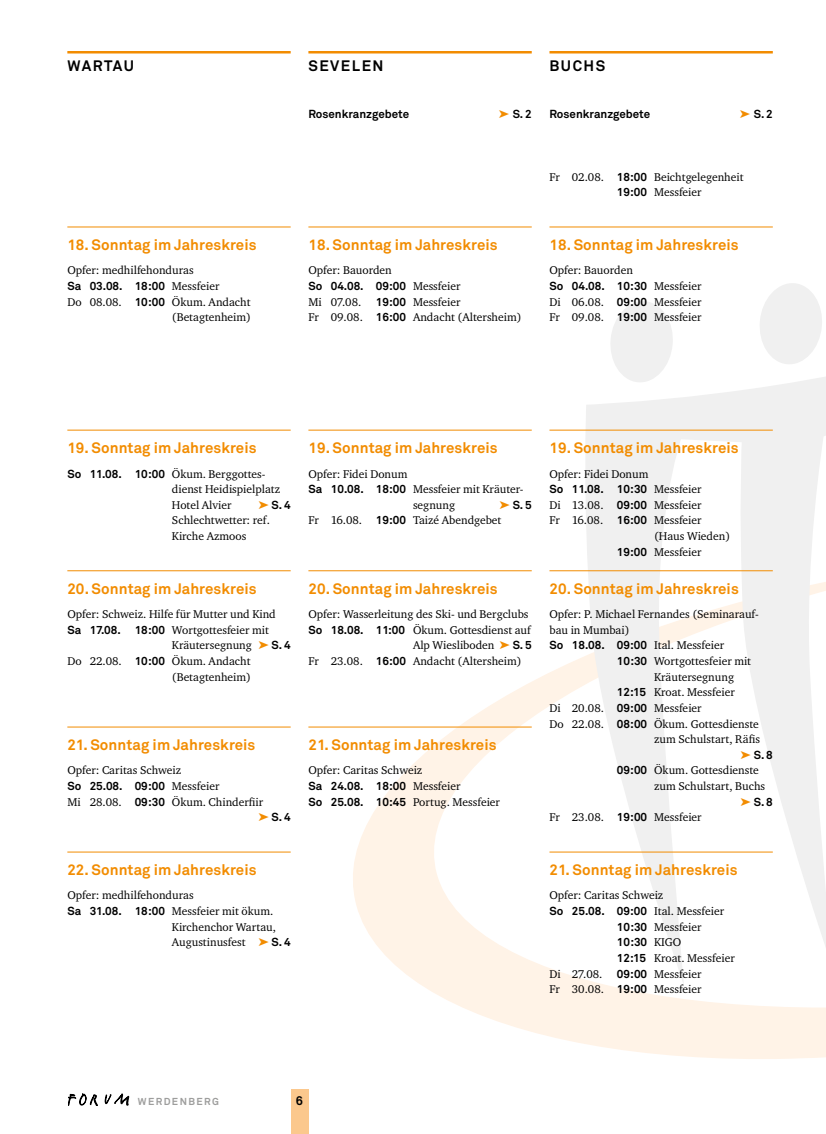
<style>
.page{position:relative;width:826px;height:1134px;background:#fff}
.page>*{position:absolute;margin:0;border:0;box-sizing:border-box;transform-origin:0 0}
.t1{font:700 15px "Akkurat";letter-spacing:.005em;color:#f28c00}
.t2{font:700 15px "Akkurat";letter-spacing:.1em;color:#000}
.t3{font:700 12.5px "Akkurat";color:#000}
.t4{font:11.5px/15.6px "Charter ITC";color:#000}
.t5{font:700 11.5px "Akkurat";color:#000}
.t6{font:700 10px "Akkurat";letter-spacing:.14em;color:#9d9d9c}
.s1{color:#f28c00}
.s2{font-family:"Charter ITC";font-weight:400}
.s3{font-family:"Akkurat";font-weight:700}
</style>
<div class="page">
<svg style="left:105px;top:1094px;width:24px;height:11px"></svg>
<svg style="left:68px;top:1094px;width:29px;height:12px"></svg>
<div style="left:291px;top:1090px;width:17px;height:44px;background:#fbc88d"></div>
<svg style="left:342px;top:570px;width:484px;height:489px"></svg>
<svg style="left:582px;top:377px;width:244px;height:609px"></svg>
<svg style="left:608px;top:301px;width:66px;height:83px"></svg>
<svg style="left:760px;top:283px;width:62px;height:81px"></svg>
<hr style="left:67px;top:51px;width:224px;height:3px;background:#f28c00">
<hr style="left:308px;top:51px;width:223px;height:3px;background:#f28c00">
<hr style="left:549px;top:51px;width:223px;height:3px;background:#f28c00">
<hr style="left:549px;top:227px;width:223px;height:1px;background:#f28c00">
<hr style="left:549px;top:430px;width:223px;height:1px;background:#f28c00">
<hr style="left:549px;top:570px;width:223px;height:1px;background:#f28c00">
<hr style="left:549px;top:852px;width:223px;height:1px;background:#f28c00">
<hr style="left:308px;top:227px;width:223px;height:1px;background:#f28c00">
<hr style="left:308px;top:430px;width:223px;height:1px;background:#f28c00">
<hr style="left:308px;top:570px;width:223px;height:1px;background:#f28c00">
<hr style="left:308px;top:727px;width:223px;height:1px;background:#f28c00">
<hr style="left:67px;top:227px;width:224px;height:1px;background:#f28c00">
<hr style="left:67px;top:430px;width:224px;height:1px;background:#f28c00">
<hr style="left:67px;top:570px;width:224px;height:1px;background:#f28c00">
<hr style="left:67px;top:727px;width:224px;height:1px;background:#f28c00">
<hr style="left:67px;top:852px;width:224px;height:1px;background:#f28c00">
<h1 class="t2" style="left:67px;top:57px;width:68px">WARTAU</h1>
<h1 class="t2" style="left:308px;top:57px;width:77px">SEVELEN</h1>
<h1 class="t2" style="left:549px;top:57px;width:57px">BUCHS</h1>
<p class="t5" style="left:549px;top:107px;width:102px">Rosenkranzgebete</p>
<p class="t5" style="left:740px;top:107px;width:34px"><span class="s1">➤</span> S. 2</p>
<p class="t5" style="left:308px;top:107px;width:102px">Rosenkranzgebete</p>
<p class="t5" style="left:499px;top:107px;width:34px"><span class="s1">➤</span> S. 2</p>
<h1 class="t1" style="left:67px;top:235px;width:191px">18. Sonntag im Jahreskreis</h1>
<p class="t4" style="left:67px;top:262px;width:128px">Opfer: medhilfehonduras</p>
<p class="t5" style="left:67px;top:279px;width:154px">Sa 03.08. 18:00 <span class="s2">Messfeier</span></p>
<p class="t4" style="left:67px;top:294px;width:185px;text-align:right">Do 08.08. <span class="s3">10:00</span> Ökum. Andacht (Betagtenheim)</p>
<h1 class="t1" style="left:308px;top:235px;width:191px">18. Sonntag im Jahreskreis</h1>
<p class="t4" style="left:308px;top:262px;width:85px">Opfer: Bauorden</p>
<p class="t5" style="left:308px;top:279px;width:154px">So 04.08. 09:00 <span class="s2">Messfeier</span></p>
<p class="t4" style="left:308px;top:294px;width:215px">Mi 07.08. <span class="s3">19:00</span> Messfeier<br>Fr 09.08. <span class="s3">16:00</span> Andacht (Altersheim)</p>
<p class="t4" style="left:617px;top:169px;width:128px;text-indent:-67px">Fr 02.08. <span class="s3">18:00</span> Beichtgelegenheit<br><span class="s3">19:00</span> Messfeier</p>
<h1 class="t1" style="left:549px;top:235px;width:191px">18. Sonntag im Jahreskreis</h1>
<p class="t4" style="left:549px;top:262px;width:85px">Opfer: Bauorden</p>
<p class="t5" style="left:549px;top:279px;width:154px">So 04.08. 10:30 <span class="s2">Messfeier</span></p>
<p class="t4" style="left:549px;top:294px;width:154px">Di 06.08. <span class="s3">09:00</span> Messfeier<br>Fr 09.08. <span class="s3">19:00</span> Messfeier</p>
<h1 class="t1" style="left:67px;top:438px;width:191px">19. Sonntag im Jahreskreis</h1>
<p class="t4" style="left:172px;top:465px;width:110px;text-indent:-105px"><span class="s3">So 11.08. 10:00</span> Ökum. Berggottes&shy;dienst Heidispielplatz<br>Hotel Alvier</p>
<p class="t5" style="left:258px;top:497px;width:34px"><span class="s1">➤</span> S. 4</p>
<p class="t4" style="left:172px;top:512px;width:99px">Schlechtwetter: ref.<br>Kirche Azmoos</p>
<h1 class="t1" style="left:67px;top:579px;width:191px">20. Sonntag im Jahreskreis</h1>
<p class="t4" style="left:67px;top:606px;width:210px">Opfer: Schweiz. Hilfe für Mutter und Kind</p>
<p class="t4" style="left:67px;top:622px;width:203px"><span class="s3">Sa 17.08. 18:00</span> Wortgottesfeier mit</p>
<p class="t4" style="left:172px;top:637px;width:120px">Kräutersegnung <span class="s1">➤</span> <span class="s3">S. 4</span></p>
<p class="t4" style="left:67px;top:653px;width:185px">Do 22.08. <span class="s3">10:00</span> Ökum. Andacht</p>
<p class="t4" style="left:172px;top:669px;width:81px">(Betagtenheim)</p>
<h1 class="t1" style="left:67px;top:735px;width:190px">21. Sonntag im Jahreskreis</h1>
<p class="t4" style="left:67px;top:762px;width:115px">Opfer: Caritas Schweiz</p>
<p class="t5" style="left:67px;top:779px;width:154px">So 25.08. 09:00 <span class="s2">Messfeier</span></p>
<p class="t4" style="left:67px;top:794px;width:197px">Mi 28.08. <span class="s3">09:30</span> Ökum. Chinderfiir</p>
<p class="t5" style="left:258px;top:810px;width:34px"><span class="s1">➤</span> S. 4</p>
<h1 class="t1" style="left:67px;top:860px;width:191px">22. Sonntag im Jahreskreis</h1>
<p class="t4" style="left:67px;top:887px;width:128px">Opfer: medhilfehonduras</p>
<p class="t4" style="left:67px;top:903px;width:207px"><span class="s3">Sa 31.08. 18:00</span> Messfeier mit ökum.</p>
<p class="t4" style="left:172px;top:919px;width:106px">Kirchenchor Wartau,</p>
<p class="t4" style="left:172px;top:934px;width:120px">Augustinusfest <span class="s1">➤</span> <span class="s3">S. 4</span></p>
<h1 class="t1" style="left:308px;top:438px;width:191px">19. Sonntag im Jahreskreis</h1>
<p class="t4" style="left:308px;top:465px;width:101px">Opfer: Fidei Donum</p>
<p class="t4" style="left:308px;top:481px;width:216px"><span class="s3">Sa 10.08. 18:00</span> Messfeier mit Kräuter-</p>
<p class="t4" style="left:413px;top:497px;width:44px">segnung</p>
<p class="t5" style="left:499px;top:497px;width:34px"><span class="s1">➤</span> S. 5</p>
<p class="t4" style="left:308px;top:512px;width:194px">Fr 16.08. <span class="s3">19:00</span> Taizé Abendgebet</p>
<h1 class="t1" style="left:308px;top:579px;width:191px">20. Sonntag im Jahreskreis</h1>
<p class="t4" style="left:308px;top:606px;width:222px">Opfer: Wasserleitung des Ski- und Bergclubs</p>
<p class="t4" style="left:308px;top:622px;width:224px"><span class="s3">So 18.08. 11:00</span> Ökum. Gottesdienst auf</p>
<p class="t4" style="left:413px;top:637px;width:120px">Alp Wiesliboden <span class="s1">➤</span> <span class="s3">S. 5</span></p>
<p class="t4" style="left:308px;top:653px;width:215px">Fr 23.08. <span class="s3">16:00</span> Andacht (Altersheim)</p>
<h1 class="t1" style="left:308px;top:735px;width:190px">21. Sonntag im Jahreskreis</h1>
<p class="t4" style="left:308px;top:762px;width:115px">Opfer: Caritas Schweiz</p>
<p class="t5" style="left:308px;top:779px;width:154px">Sa 24.08. 18:00 <span class="s2">Messfeier</span></p>
<p class="t4" style="left:308px;top:794px;width:193px"><span class="s3">So 25.08. 10:45</span> Portug. Messfeier</p>
<h1 class="t1" style="left:549px;top:438px;width:191px">19. Sonntag im Jahreskreis</h1>
<p class="t4" style="left:549px;top:465px;width:101px">Opfer: Fidei Donum</p>
<p class="t5" style="left:549px;top:482px;width:154px">So 11.08. 10:30 <span class="s2">Messfeier</span></p>
<p class="t4" style="left:549px;top:497px;width:154px">Di 13.08. <span class="s3">09:00</span> Messfeier</p>
<p class="t4" style="left:549px;top:512px;width:154px">Fr 16.08. <span class="s3">16:00</span> Messfeier</p>
<p class="t4" style="left:654px;top:528px;width:78px">(Haus Wieden)</p>
<p class="t4" style="left:617px;top:544px;width:86px"><span class="s3">19:00</span> Messfeier</p>
<h1 class="t1" style="left:549px;top:579px;width:191px">20. Sonntag im Jahreskreis</h1>
<p class="t4" style="left:549px;top:606px;width:211px">Opfer: P. Michael Fernandes (Seminarauf-</p>
<p class="t4" style="left:549px;top:622px;width:82px">bau in Mumbai)</p>
<p class="t4" style="left:549px;top:637px;width:176px"><span class="s3">So 18.08. 09:00</span> Ital. Messfeier</p>
<p class="t4" style="left:617px;top:653px;width:136px"><span class="s3">10:30</span> Wortgottesfeier mit</p>
<p class="t4" style="left:654px;top:669px;width:81px">Kräutersegnung</p>
<p class="t4" style="left:617px;top:684px;width:119px"><span class="s3">12:15</span> Kroat. Messfeier</p>
<p class="t4" style="left:549px;top:700px;width:154px">Di 20.08. <span class="s3">09:00</span> Messfeier</p>
<p class="t4" style="left:549px;top:715px;width:211px">Do 22.08. <span class="s3">08:00</span> Ökum. Gottesdienste</p>
<p class="t4" style="left:654px;top:731px;width:107px">zum Schulstart, Räfis</p>
<p class="t5" style="left:740px;top:747px;width:34px"><span class="s1">➤</span> S. 8</p>
<p class="t4" style="left:654px;top:762px;width:113px;text-indent:-37px"><span class="s3">09:00</span> Ökum. Gottesdienste zum Schulstart, Buchs</p>
<p class="t5" style="left:740px;top:794px;width:34px"><span class="s1">➤</span> S. 8</p>
<p class="t4" style="left:549px;top:809px;width:154px">Fr 23.08. <span class="s3">19:00</span> Messfeier</p>
<h1 class="t1" style="left:549px;top:860px;width:190px">21. Sonntag im Jahreskreis</h1>
<p class="t4" style="left:549px;top:887px;width:115px">Opfer: Caritas Schweiz</p>
<p class="t4" style="left:549px;top:903px;width:176px"><span class="s3">So 25.08. 09:00</span> Ital. Messfeier</p>
<p class="t4" style="left:617px;top:919px;width:86px"><span class="s3">10:30</span> Messfeier</p>
<p class="t5" style="left:617px;top:935px;width:66px">10:30 <span class="s2">KIGO</span></p>
<p class="t4" style="left:549px;top:950px;width:187px;text-indent:67px"><span class="s3">12:15</span> Kroat. Messfeier<br>Di 27.08. <span class="s3">09:00</span> Messfeier<br>Fr 30.08. <span class="s3">19:00</span> Messfeier</p>
<p class="t6" style="left:138px;top:1095px;width:82px">WERDENBERG</p>
<p class="t3" style="left:296px;top:1092px;width:9px">6</p>
</div>
